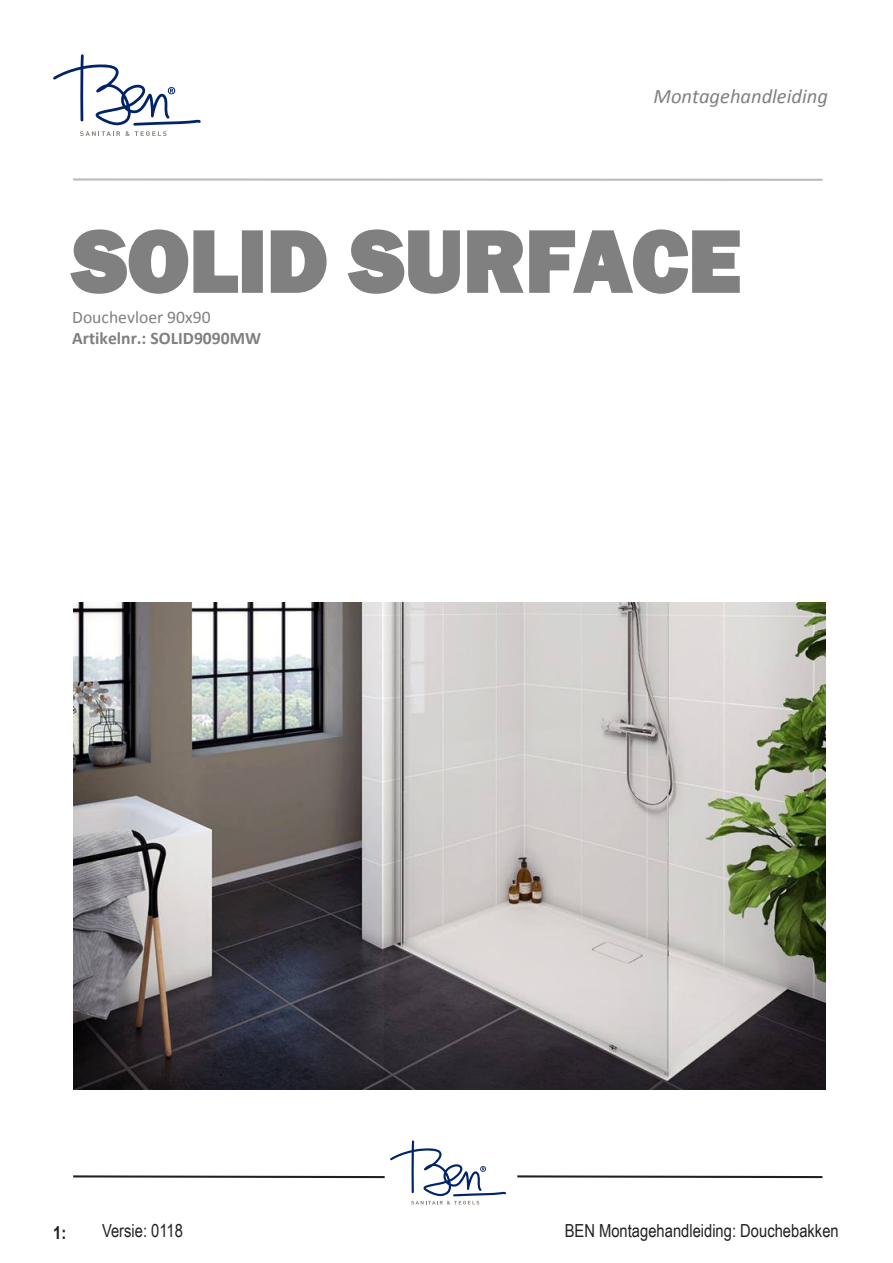
<style>
.page{position:relative;width:893px;height:1263px;background:#fff}
.page>*{position:absolute;margin:0;border:0;box-sizing:border-box;transform-origin:0 0}
.t1{font:800 89.85px "Franklin Gothic";color:#808080}
.t2{font:italic 20.55px "Calibri";color:#808080}
.t3{font:18px "Arial Narrow";color:#231f20}
.t4{font:700 18px "Arial Narrow";color:#231f20}
.t5{font:700 17.55px/21px "Calibri";color:#808080}
.s1{font-weight:400}
</style>
<div class="page">
<img style="left:73px;top:603px;width:752px;height:486px">
<svg style="left:70px;top:229px;width:168px;height:65px"></svg>
<div style="left:242px;top:230px;width:21px;height:63px;border:3px solid #808080"></div>
<svg style="left:270px;top:230px;width:57px;height:63px"></svg>
<svg style="left:347px;top:229px;width:393px;height:65px"></svg>
<hr style="left:73px;top:178px;width:749px;height:3px;background:#bcbdc0">
<svg style="left:517px;top:1175px;width:306px;height:4px"></svg>
<svg style="left:53px;top:54px;width:148px;height:82px"></svg>
<svg style="left:73px;top:1140px;width:433px;height:64px"></svg>
<p class="t2" style="left:653px;top:82px;width:176px">Montagehandleiding</p>
<p class="t1" style="left:73px;top:203px;width:669px">SOLID SURFACE</p>
<p class="t5" style="left:72px;top:307px;width:190px"><span class="s1">Douchevloer 90x90<br></span>Artikelnr.: SOLID9090MW</p>
<p class="t4" style="left:53px;top:1219px;width:15px">1:</p>
<p class="t3" style="left:102px;top:1217px;width:82px">Versie: 0118</p>
<p class="t3" style="left:565px;top:1217px;width:276px">BEN Montagehandleiding: Douchebakken</p>
</div>
